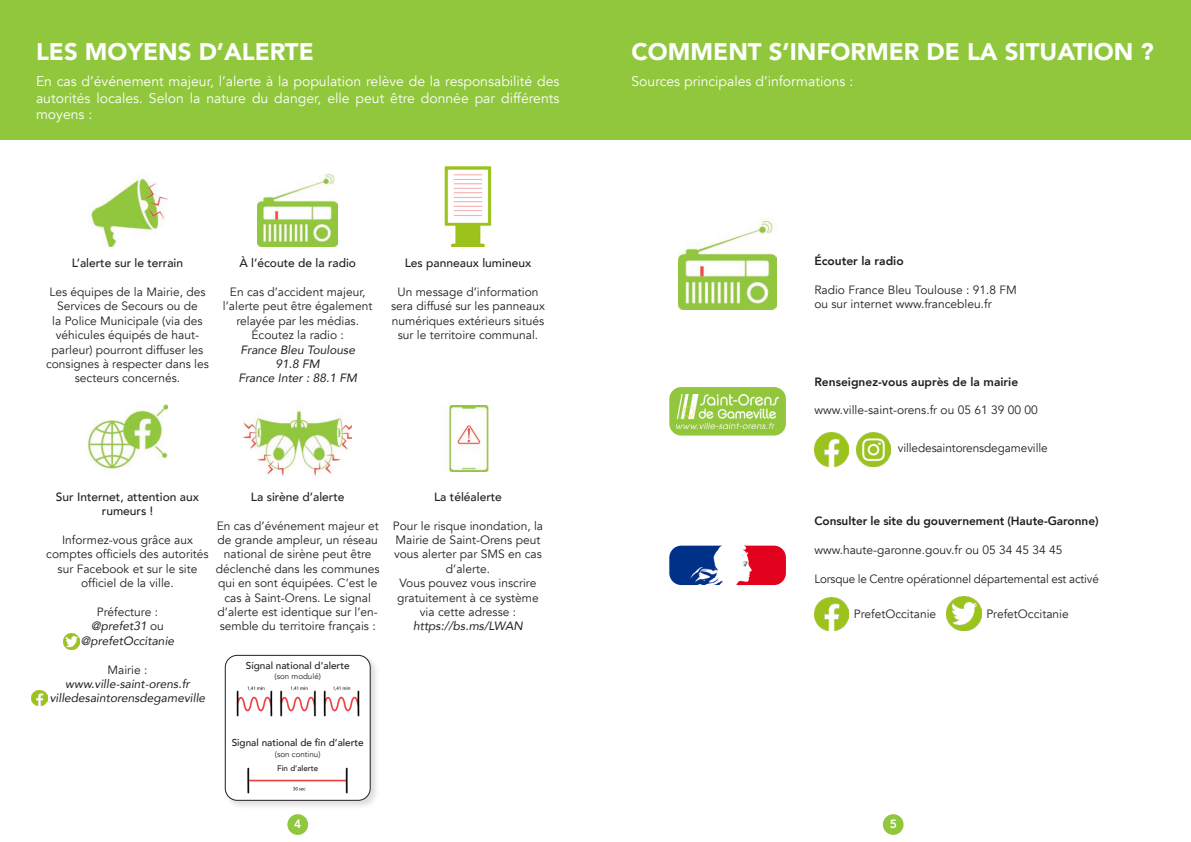
<style>
.page{position:relative;width:1191px;height:842px;background:#fff}
.page>*{position:absolute;margin:0;border:0;box-sizing:border-box;transform-origin:0 0}
.TITRE{font:900 24px "Avenir";color:#fff}
.Sous_titre{font:14px/16.8px "Avenir";color:#fff;text-align:justify}
.TEXTE{font:12px/14.4px "Avenir";color:#231f20;text-align:center}
.TEXTE-2{font:italic 12px "Avenir";color:#231f20}
.TEXTE-3{font:500 12px/14.4px "Avenir";color:#231f20;text-align:center}
.TEXTE-4{font:800 12px "Avenir";color:#231f20}
.t1{font:800 12px "Avenir";color:#fff}
.TEXTE-5{font:500 10px "Avenir";color:#231f20}
.TEXTE-6{font:8px "Avenir";color:#231f20}
.TEXTE-7{font:500 8px "Avenir";color:#231f20}
.s1{font-style:normal}
</style>
<div class="page">
<div style="left:287px;top:814px;width:21px;height:21px;background:#90c73d;border-radius:50%"></div>
<div style="left:883px;top:814px;width:20px;height:21px;background:#90c73d;border-radius:50%"></div>
<img style="left:91px;top:178px;width:76px;height:68px">
<img style="left:258px;top:173px;width:80px;height:73px">
<img style="left:678px;top:220px;width:99px;height:89px">
<img style="left:444px;top:166px;width:48px;height:80px">
<img style="left:448px;top:405px;width:41px;height:67px">
<img style="left:243px;top:409px;width:109px;height:67px">
<img style="left:87px;top:404px;width:80px;height:65px">
<div style="left:669px;top:387px;width:117px;height:49px;background:#92c73d;border-radius:12px"></div>
<img style="left:676px;top:394px;width:102px;height:34px">
<img style="left:669px;top:546px;width:117px;height:39px">
<div style="left:0;top:0;width:595px;height:139px;background:#90c73d"></div>
<div style="left:595px;top:0;width:596px;height:139px;background:#90c73d"></div>
<div style="left:223px;top:654px;width:157px;height:156px;background:#231f20;opacity:.15"></div>
<div style="left:225px;top:655px;width:145px;height:145px;background:#fff;border-radius:12px"></div>
<img style="left:236px;top:686px;width:124px;height:108px">
<div style="left:225px;top:655px;width:145px;height:145px;border:1px solid #231f20;border-radius:12px"></div>
<img style="left:814px;top:433px;width:34px;height:34px">
<img style="left:947px;top:597px;width:34px;height:34px">
<img style="left:814px;top:597px;width:34px;height:34px">
<img style="left:63px;top:633px;width:16px;height:16px">
<img style="left:32px;top:690px;width:16px;height:16px">
<img style="left:856px;top:433px;width:34px;height:34px">
<p class="TITRE" style="left:36px;top:31px;width:279px">LES MOYENS D’ALERTE</p>
<p class="TITRE" style="left:631px;top:31px;width:524px">COMMENT S’INFORMER DE LA SITUATION ?</p>
<p class="Sous_titre" style="left:36px;top:73px;width:525px">En cas d’événement majeur, l’alerte à la population relève de la responsabilité des autorités locales. Selon la nature du danger, elle peut être donnée par différents moyens :</p>
<p class="Sous_titre" style="left:631px;top:73px;width:223px">Sources principales d’informations :</p>
<p class="TEXTE-3" style="left:72px;top:255px;width:113px">L’alerte sur le terrain</p>
<p class="TEXTE" style="left:46px;top:285px;width:164px">Les équipes de la Mairie, des<br>Services de Secours ou de<br>la Police Municipale (via des véhicules équipés de haut&shy;parleur) pourront diffuser les consignes à respecter dans les secteurs concernés.</p>
<p class="TEXTE-3" style="left:239px;top:255px;width:118px">À l’écoute de la radio</p>
<p class="TEXTE" style="left:223px;top:285px;width:151px">En cas d’accident majeur, l’alerte peut être également relayée par les médias.</p>
<p class="TEXTE" style="left:251px;top:328px;width:94px">Écoutez la radio :</p>
<p class="TEXTE-2" style="left:240px;top:342px;width:116px">France Bleu Toulouse</p>
<p class="TEXTE-2" style="left:276px;top:356px;width:46px">91.8 FM</p>
<p class="TEXTE-2" style="left:238px;top:371px;width:120px">France Inter : 88.1 FM</p>
<p class="TEXTE-3" style="left:405px;top:255px;width:128px">Les panneaux lumineux</p>
<p class="TEXTE" style="left:391px;top:285px;width:155px">Un message d’information sera diffusé sur les panneaux numériques extérieurs situés sur le territoire communal.</p>
<p class="TEXTE-3" style="left:56px;top:489px;width:145px">Sur Internet, attention aux rumeurs !</p>
<p class="TEXTE" style="left:46px;top:533px;width:164px">Informez-vous grâce aux comptes officiels des autorités sur Facebook et sur le site officiel de la ville.</p>
<p class="TEXTE" style="left:97px;top:605px;width:63px">Préfecture :</p>
<p class="TEXTE-2" style="left:91px;top:619px;width:74px">@prefet31 <span class="s1">ou</span></p>
<p class="TEXTE-2" style="left:81px;top:633px;width:95px">@prefetOccitanie</p>
<p class="TEXTE" style="left:107px;top:662px;width:41px">Mairie :</p>
<p class="TEXTE-2" style="left:65px;top:676px;width:126px">www.ville-saint-orens.fr</p>
<p class="TEXTE-2" style="left:50px;top:691px;width:157px">villedesaintorensdegameville</p>
<p class="TEXTE-3" style="left:251px;top:489px;width:95px">La sirène d’alerte</p>
<p class="TEXTE" style="left:216px;top:518px;width:165px">En cas d’événement majeur et de grande ampleur, un réseau national de sirène peut être déclenché dans les communes qui en sont équipées. C’est le cas à Saint-Orens. Le signal d’alerte est identique sur l’en&shy;semble du territoire français :</p>
<p class="TEXTE-5" style="left:246px;top:657px;width:105px">Signal national d’alerte</p>
<p class="TEXTE-6" style="left:275px;top:672px;width:48px">(son modulé)</p>
<p class="TEXTE-5" style="left:232px;top:734px;width:134px">Signal national de fin d’alerte</p>
<p class="TEXTE-7" style="left:277px;top:761px;width:43px">Fin d’alerte</p>
<p class="TEXTE-6" style="left:275px;top:749px;width:47px">(son continu)</p>
<p class="TEXTE-3" style="left:434px;top:489px;width:69px">La téléalerte</p>
<p class="TEXTE" style="left:393px;top:518px;width:152px">Pour le risque inondation, la<br>Mairie de Saint-Orens peut vous alerter par SMS en cas d’alerte.</p>
<p class="TEXTE" style="left:397px;top:576px;width:143px;text-align:left">Vous pouvez vous inscrire gratuitement à ce système</p>
<p class="TEXTE" style="left:420px;top:605px;width:98px">via cette adresse :</p>
<p class="TEXTE-2" style="left:413px;top:619px;width:111px">https://bs.ms/LWAN</p>
<p class="TEXTE-4" style="left:814px;top:252px;width:91px">Écouter la radio</p>
<p class="TEXTE" style="left:814px;top:283px;width:204px">Radio France Bleu Toulouse : 91.8 FM</p>
<p class="TEXTE" style="left:814px;top:297px;width:179px">ou sur internet www.francebleu.fr</p>
<p class="TEXTE-4" style="left:814px;top:372px;width:205px">Renseignez-vous auprès de la mairie</p>
<p class="TEXTE" style="left:814px;top:403px;width:225px">www.ville-saint-orens.fr ou 05 61 39 00 00</p>
<p class="TEXTE" style="left:897px;top:441px;width:152px">villedesaintorensdegameville</p>
<p class="TEXTE-4" style="left:814px;top:512px;width:286px">Consulter le site du gouvernement (Haute-Garonne)</p>
<p class="TEXTE" style="left:814px;top:543px;width:250px">www.haute-garonne.gouv.fr ou 05 34 45 34 45</p>
<p class="TEXTE" style="left:814px;top:572px;width:286px">Lorsque le Centre opérationnel départemental est activé</p>
<p class="TEXTE" style="left:853px;top:607px;width:84px">PrefetOccitanie</p>
<p class="TEXTE" style="left:986px;top:607px;width:84px">PrefetOccitanie</p>
<p class="t1" style="left:294px;top:815px;width:9px">4</p>
<p class="t1" style="left:889px;top:815px;width:9px">5</p>
</div>
